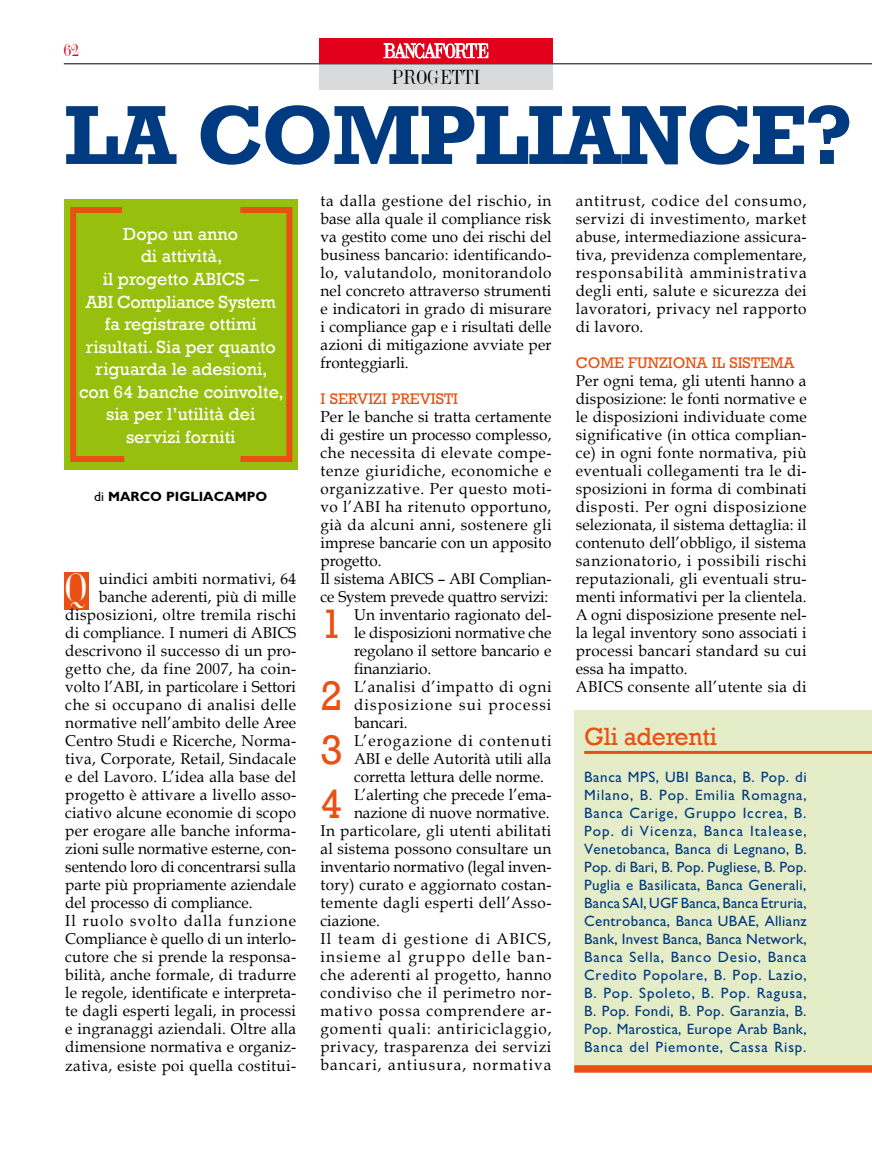
<style>
.page{position:relative;width:872px;height:1170px;background:#fff}
.page>*{position:absolute;margin:0;border:0;box-sizing:border-box;transform-origin:0 0}
.t1{font:700 85.05px "Rockwell";letter-spacing:-.02em;color:#003a80}
.t2{font:43.05px "Dubiel";color:#fff}
.t3{font:42.3px "Rockwell";color:#e85113}
.t4{font:25.5px "Rockwell";letter-spacing:-.01em;color:#e85113}
.t5{font:21px "Dubiel";color:#000}
.t6{font:18px/22.5px "Rockwell";color:#fff;text-align:center}
.t7{font:18px "Dubiel";color:#e2001a}
.t8{font:15.75px/18px "Book Antiqua";letter-spacing:.015em;color:#000;text-align:justify}
.t9{font:15.75px "Book Antiqua";letter-spacing:.04em;color:#000}
.t10{font:15.75px "Book Antiqua";letter-spacing:.06em;color:#000}
.t11{font:15.75px "Book Antiqua";letter-spacing:.075em;color:#000}
.t12{font:15.75px "Rockwell";color:#e85113}
.t13{font:15.75px "Book Antiqua";letter-spacing:.035em;color:#000}
.t14{font:15.75px "Book Antiqua";letter-spacing:.045em;color:#000}
.t15{font:15.75px "Book Antiqua";letter-spacing:.07em;color:#000}
.t16{font:15.75px "Book Antiqua";letter-spacing:.085em;color:#000}
.t17{font:15px/18px "M Gill Sans";letter-spacing:.035em;color:#003a80;text-align:justify}
.t18{font:700 13.5px "M Gill Sans";color:#000}
.s1{font-weight:400}
</style>
<div class="page">
<div style="left:574px;top:710px;width:298px;height:360px;background:#e4edc7"></div>
<hr style="left:584px;top:750px;width:288px;height:3px;background:#e85113">
<div style="left:319px;top:64px;width:234px;height:25px;background:#d9dadb"></div>
<hr style="left:64px;top:64px;width:808px;height:1px;background:#000">
<div style="left:319px;top:38px;width:234px;height:26px;background:#e2001a"></div>
<svg style="left:383px;top:43px;width:105px;height:16px"></svg>
<div style="left:64px;top:199px;width:234px;height:270px;background:#97bf0d"></div>
<svg style="left:70px;top:207px;width:55px;height:255px"></svg>
<div style="left:237px;top:207px;width:55px;height:255px;border:6px solid #e85113"></div>
<div style="left:64px;top:572px;width:25px;height:37px;background:#e85113"></div>
<div style="left:574px;top:1065px;width:298px;height:7px;background:#e85113"></div>
<p class="t7" style="left:64px;top:41px;width:16px">62</p>
<h3 class="t5" style="left:392px;top:66px;width:90px">PROGETTI</h3>
<h1 class="t1" style="left:64px;top:84px;width:791px">LA COMPLIANCE?</h1>
<p class="t6" style="left:79px;top:223px;width:206px">Dopo un anno<br>di attività,<br>il progetto ABICS –<br>ABI Compliance System fa registrare ottimi risultati. Sia per quanto riguarda le adesioni, con 64 banche coinvolte, sia per l’utilità dei servizi forniti</p>
<p class="t18" style="left:94px;top:489px;width:175px"><span class="s1">di</span> MARCO PIGLIACAMPO</p>
<h2 class="t2" style="left:65px;top:566px;width:23px">Q</h2>
<p class="t8" style="left:99px;top:569px;width:199px">uindici ambiti normativi, 64</p>
<p class="t8" style="left:99px;top:587px;width:199px">banche aderenti, più di mille</p>
<p class="t8" style="left:65px;top:605px;width:232px">disposizioni, oltre tremila rischi</p>
<p class="t8" style="left:65px;top:623px;width:232px">di compliance. I numeri di ABICS</p>
<p class="t8" style="left:65px;top:641px;width:232px">descrivono il successo di un pro-</p>
<p class="t13" style="left:65px;top:659px;width:232px">getto che, da fine 2007, ha coin-</p>
<p class="t8" style="left:65px;top:677px;width:232px">volto l’ABI, in particolare i Settori</p>
<p class="t9" style="left:65px;top:695px;width:232px">che si occupano di analisi delle</p>
<p class="t8" style="left:65px;top:713px;width:232px">normative nell’ambito delle Aree</p>
<p class="t8" style="left:65px;top:731px;width:232px">Centro Studi e Ricerche, Norma-</p>
<p class="t8" style="left:65px;top:749px;width:232px">tiva, Corporate, Retail, Sindacale</p>
<p class="t8" style="left:65px;top:767px;width:232px">e del Lavoro. L’idea alla base del</p>
<p class="t8" style="left:65px;top:785px;width:232px">progetto è attivare a livello asso-</p>
<p class="t8" style="left:65px;top:803px;width:232px">ciativo alcune economie di scopo</p>
<p class="t8" style="left:65px;top:821px;width:232px">per erogare alle banche informa-</p>
<p class="t8" style="left:65px;top:839px;width:232px">zioni sulle normative esterne, con-</p>
<p class="t8" style="left:65px;top:857px;width:232px">sentendo loro di concentrarsi sulla</p>
<p class="t8" style="left:65px;top:875px;width:232px">parte più propriamente aziendale</p>
<p class="t8" style="left:65px;top:893px;width:189px">del processo di compliance.</p>
<p class="t11" style="left:65px;top:911px;width:232px">Il ruolo svolto dalla funzione</p>
<p class="t8" style="left:65px;top:930px;width:232px">Compliance è quello di un interlo-</p>
<p class="t8" style="left:65px;top:948px;width:232px">cutore che si prende la responsa-</p>
<p class="t8" style="left:65px;top:966px;width:232px">bilità, anche formale, di tradurre</p>
<p class="t8" style="left:65px;top:984px;width:232px">le regole, identificate e interpreta-</p>
<p class="t8" style="left:65px;top:1002px;width:232px">te dagli esperti legali, in processi</p>
<p class="t8" style="left:65px;top:1020px;width:232px">e ingranaggi aziendali. Oltre alla</p>
<p class="t8" style="left:65px;top:1038px;width:232px">dimensione normativa e organiz-</p>
<p class="t8" style="left:65px;top:1056px;width:232px">zativa, esiste poi quella costitui-</p>
<p class="t8" style="left:320px;top:192px;width:232px">ta dalla gestione del rischio, in base alla quale il compliance risk va gestito come uno dei rischi del business bancario: identificando&shy;lo, valutandolo, monitorandolo nel concreto attraverso strumenti e indicatori in grado di misurare i compliance gap e i risultati delle azioni di mitigazione avviate per fronteggiarli.</p>
<p class="t12" style="left:320px;top:389px;width:139px">I SERVIZI PREVISTI</p>
<p class="t8" style="left:320px;top:407px;width:232px;text-align:left">Per le banche si tratta certamente di gestire un processo complesso, che necessita di elevate compe&shy;tenze giuridiche, economiche e organizzative. Per questo moti&shy;vo l’ABI ha ritenuto opportuno, già da alcuni anni, sostenere gli imprese bancarie con un apposito progetto.<br>Il sistema ABICS – ABI Complian&shy;ce System prevede quattro servizi:</p>
<h3 class="t3" style="left:320px;top:599px;width:24px">1</h3>
<p class="t8" style="left:354px;top:605px;width:199px">Un inventario ragionato del&shy;le disposizioni normative che regolano il settore bancario e finanziario.</p>
<h3 class="t3" style="left:320px;top:671px;width:24px">2</h3>
<p class="t8" style="left:354px;top:677px;width:199px">L’analisi d’impatto di ogni disposizione sui processi bancari.</p>
<h3 class="t3" style="left:320px;top:725px;width:24px">3</h3>
<p class="t8" style="left:354px;top:731px;width:199px">L’erogazione di contenuti ABI e delle Autorità utili alla corretta lettura delle norme.</p>
<h3 class="t3" style="left:320px;top:779px;width:24px">4</h3>
<p class="t8" style="left:354px;top:785px;width:199px">L’alerting che precede l’ema-</p>
<p class="t8" style="left:354px;top:803px;width:197px">nazione di nuove normative.</p>
<p class="t8" style="left:320px;top:821px;width:232px">In particolare, gli utenti abilitati</p>
<p class="t8" style="left:320px;top:839px;width:232px">al sistema possono consultare un</p>
<p class="t8" style="left:320px;top:857px;width:232px">inventario normativo (legal inven-</p>
<p class="t8" style="left:320px;top:875px;width:232px">tory) curato e aggiornato costan-</p>
<p class="t8" style="left:320px;top:893px;width:232px">temente dagli esperti dell’Asso-</p>
<p class="t8" style="left:320px;top:911px;width:61px">ciazione.</p>
<p class="t11" style="left:320px;top:929px;width:232px">Il team di gestione di ABICS,</p>
<p class="t16" style="left:320px;top:947px;width:232px">insieme al gruppo delle ban-</p>
<p class="t9" style="left:320px;top:965px;width:232px">che aderenti al progetto, hanno</p>
<p class="t14" style="left:320px;top:983px;width:232px">condiviso che il perimetro nor-</p>
<p class="t10" style="left:320px;top:1001px;width:232px">mativo possa comprendere ar-</p>
<p class="t10" style="left:320px;top:1019px;width:232px">gomenti quali: antiriciclaggio,</p>
<p class="t9" style="left:320px;top:1037px;width:232px">privacy, trasparenza dei servizi</p>
<p class="t15" style="left:320px;top:1055px;width:232px">bancari, antiusura, normativa</p>
<p class="t8" style="left:576px;top:191px;width:232px">antitrust, codice del consumo, servizi di investimento, market abuse, intermediazione assicura&shy;tiva, previdenza complementare, responsabilità amministrativa degli enti, salute e sicurezza dei lavoratori, privacy nel rapporto di lavoro.</p>
<p class="t12" style="left:576px;top:353px;width:220px">COME FUNZIONA IL SISTEMA</p>
<p class="t8" style="left:576px;top:371px;width:232px;text-align:left">Per ogni tema, gli utenti hanno a disposizione: le fonti normative e le disposizioni individuate come significative (in ottica complian&shy;ce) in ogni fonte normativa, più eventuali collegamenti tra le di&shy;sposizioni in forma di combinati disposti. Per ogni disposizione selezionata, il sistema dettaglia: il contenuto dell’obbligo, il sistema sanzionatorio, i possibili rischi reputazionali, gli eventuali stru&shy;menti informativi per la clientela.<br>A ogni disposizione presente nel&shy;la legal inventory sono associati i processi bancari standard su cui essa ha impatto.<br>ABICS consente all’utente sia di</p>
<h3 class="t4" style="left:584px;top:722px;width:134px">Gli aderenti</h3>
<p class="t17" style="left:584px;top:768px;width:224px">Banca MPS, UBI Banca, B. Pop. di Milano, B. Pop. Emilia Romagna, Banca Carige, Gruppo Iccrea, B.<br>Pop. di Vicenza, Banca Italease, Venetobanca, Banca di Legnano, B.<br>Pop. di Bari, B. Pop. Pugliese, B. Pop.<br>Puglia e Basilicata, Banca Generali, Banca SAI, UGF Banca, Banca Etruria, Centrobanca, Banca UBAE, Allianz Bank, Invest Banca, Banca Network, Banca Sella, Banco Desio, Banca Credito Popolare, B. Pop. Lazio, B. Pop. Spoleto, B. Pop. Ragusa, B. Pop. Fondi, B. Pop. Garanzia, B.<br>Pop. Marostica, Europe Arab Bank, Banca del Piemonte, Cassa Risp.</p>
</div>
